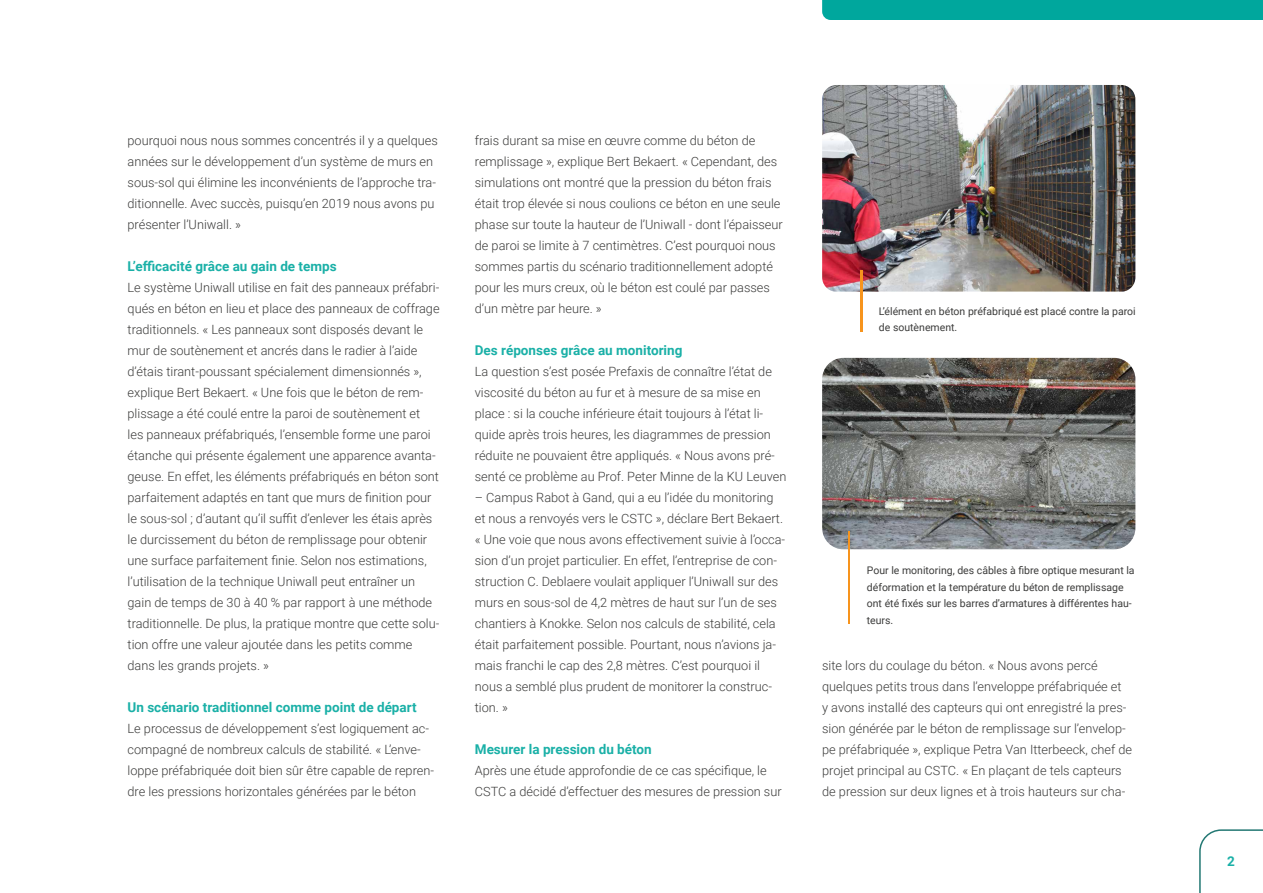
<style>
.page{position:relative;width:1263px;height:893px;background:#fff}
.page>*{position:absolute;margin:0;border:0;box-sizing:border-box;transform-origin:0 0}
.t1{font:700 13.5px "Roboto";color:#1ab0a7}
.t2{font:300 12.75px/21px "Roboto";color:#3c3c3b}
.t3{font:10.5px/16.5px "Roboto";color:#3c3c3b}
</style>
<div class="page">
<div style="left:822px;top:0;width:441px;height:20px;background:#00a79d"></div>
<svg style="left:1199px;top:829px;width:64px;height:64px"></svg>
<img style="left:822px;top:358px;width:313px;height:191px">
<hr style="left:848px;top:532px;width:2px;height:92px;background:#f7941d">
<img style="left:822px;top:85px;width:313px;height:207px">
<hr style="left:860px;top:271px;width:2px;height:61px;background:#f7941d">
<p class="t2" style="left:128px;top:129px;width:312px">pourquoi nous nous sommes concentrés il y a quelques années sur le développement d’un système de murs en sous-sol qui élimine les inconvénients de l’approche tra&shy;ditionnelle. Avec succès, puisqu’en 2019 nous avons pu présenter l’Uniwall. »</p>
<p class="t1" style="left:128px;top:257px;width:211px">L’efficacité grâce au gain de temps</p>
<p class="t2" style="left:128px;top:276px;width:314px">Le système Uniwall utilise en fait des panneaux préfabri&shy;qués en béton en lieu et place des panneaux de coffrage traditionnels. « Les panneaux sont disposés devant le mur de soutènement et ancrés dans le radier à l’aide d’étais tirant-poussant spécialement dimensionnés », explique Bert Bekaert. « Une fois que le béton de rem&shy;plissage a été coulé entre la paroi de soutènement et<br>les panneaux préfabriqués, l’ensemble forme une paroi étanche qui présente également une apparence avanta&shy;geuse. En effet, les éléments préfabriqués en béton sont parfaitement adaptés en tant que murs de finition pour le sous-sol ; d’autant qu’il suffit d’enlever les étais après le durcissement du béton de remplissage pour obtenir une surface parfaitement finie. Selon nos estimations, l’utilisation de la technique Uniwall peut entraîner un gain de temps de 30 à 40 % par rapport à une méthode traditionnelle. De plus, la pratique montre que cette solu&shy;tion offre une valeur ajoutée dans les petits comme dans les grands projets. »</p>
<p class="t1" style="left:128px;top:698px;width:291px">Un scénario traditionnel comme point de départ</p>
<p class="t2" style="left:128px;top:717px;width:308px">Le processus de développement s’est logiquement ac&shy;compagné de nombreux calculs de stabilité. « L’enve&shy;loppe préfabriquée doit bien sûr être capable de repren&shy;dre les pressions horizontales générées par le béton</p>
<p class="t2" style="left:475px;top:129px;width:309px">frais durant sa mise en œuvre comme du béton de remplissage », explique Bert Bekaert. « Cependant, des simulations ont montré que la pression du béton frais était trop élevée si nous coulions ce béton en une seule phase sur toute la hauteur de l’Uniwall - dont l’épaisseur de paroi se limite à 7 centimètres. C’est pourquoi nous sommes partis du scénario traditionnellement adopté pour les murs creux, où le béton est coulé par passes d’un mètre par heure. »</p>
<p class="t1" style="left:475px;top:341px;width:209px">Des réponses grâce au monitoring</p>
<p class="t2" style="left:475px;top:360px;width:313px">La question s’est posée Prefaxis de connaître l’état de viscosité du béton au fur et à mesure de sa mise en place : si la couche inférieure était toujours à l’état li&shy;quide après trois heures, les diagrammes de pression réduite ne pouvaient être appliqués. « Nous avons pré&shy;senté ce problème au Prof. Peter Minne de la KU Leuven</p>
<p class="t2" style="left:475px;top:486px;width:312px">– Campus Rabot à Gand, qui a eu l’idée du monitoring et nous a renvoyés vers le CSTC », déclare Bert Bekaert. « Une voie que nous avons effectivement suivie à l’occa&shy;sion d’un projet particulier. En effet, l’entreprise de con&shy;struction C. Deblaere voulait appliquer l’Uniwall sur des murs en sous-sol de 4,2 mètres de haut sur l’un de ses chantiers à Knokke. Selon nos calculs de stabilité, cela était parfaitement possible. Pourtant, nous n’avions ja&shy;mais franchi le cap des 2,8 mètres. C’est pourquoi il nous a semblé plus prudent de monitorer la construc&shy;tion. »</p>
<p class="t1" style="left:475px;top:740px;width:178px">Mesurer la pression du béton</p>
<p class="t2" style="left:475px;top:759px;width:308px">Après une étude approfondie de ce cas spécifique, le<br>CSTC a décidé d’effectuer des mesures de pression sur</p>
<p class="t3" style="left:879px;top:302px;width:258px">L’élément en béton préfabriqué est placé contre la paroi de soutènement.</p>
<p class="t3" style="left:867px;top:562px;width:269px">Pour le monitoring, des câbles à fibre optique mesurant la déformation et la température du béton de remplissage ont été fixés sur les barres d’armatures à différentes hau&shy;teurs.</p>
<p class="t2" style="left:822px;top:654px;width:312px">site lors du coulage du béton. « Nous avons percé quelques petits trous dans l’enveloppe préfabriquée et<br>y avons installé des capteurs qui ont enregistré la pres&shy;sion générée par le béton de remplissage sur l’envelop&shy;pe préfabriquée », explique Petra Van Itterbeeck, chef de projet principal au CSTC. « En plaçant de tels capteurs de pression sur deux lignes et à trois hauteurs sur cha-</p>
<p class="t1" style="left:1227px;top:851px;width:9px">2</p>
</div>
